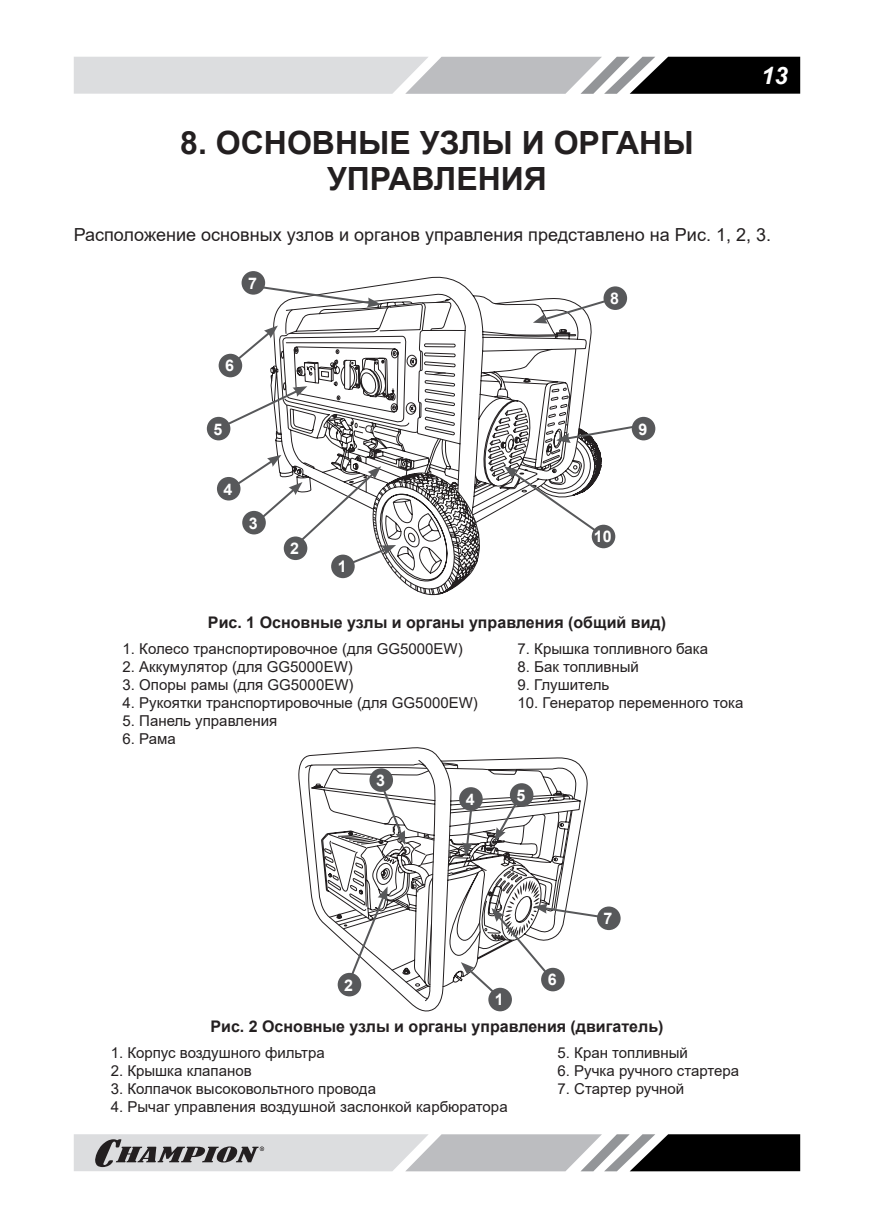
<style>
.page{position:relative;width:874px;height:1225px;background:#fff}
.page>*{position:absolute;margin:0;border:0;box-sizing:border-box;transform-origin:0 0}
.Заголовок_1{font:700 32px/36px "Arial";color:#231f20;text-align:center}
.t1{font:italic 700 24px "Arial";color:#fff}
.Текст_список{font:18px "Arial";color:#231f20}
.РИСУНОК{font:700 16px "Arial";color:#231f20}
.Цифры{font:700 16px "Arial";color:#fff}
.t2{font:15px "Arial";color:#231f20}
</style>
<div class="page">
<svg style="left:74px;top:57px;width:725px;height:37px;background:#a7a8aa"></svg>
<svg style="left:74px;top:1134px;width:725px;height:37px;background:#9c9d9e"></svg>
<svg style="left:386px;top:276px;width:216px;height:244px"></svg>
<svg style="left:298px;top:747px;width:290px;height:265px"></svg>
<svg style="left:328px;top:810px;width:243px;height:182px"></svg>
<svg style="left:333px;top:766px;width:94px;height:3px"></svg>
<svg style="left:460px;top:880px;width:152px;height:121px"></svg>
<svg style="left:494px;top:793px;width:28px;height:49px"></svg>
<svg style="left:462px;top:807px;width:12px;height:49px"></svg>
<svg style="left:321px;top:780px;width:113px;height:203px"></svg>
<div style="left:337px;top:973px;width:24px;height:23px;background:#57585a;border-radius:50%"></div>
<div style="left:369px;top:768px;width:24px;height:24px;background:#57585a;border-radius:50%"></div>
<div style="left:488px;top:987px;width:23px;height:24px;background:#57585a;border-radius:50%"></div>
<div style="left:459px;top:787px;width:23px;height:23px;background:#57585a;border-radius:50%"></div>
<div style="left:541px;top:967px;width:23px;height:24px;background:#57585a;border-radius:50%"></div>
<div style="left:596px;top:906px;width:24px;height:24px;background:#57585a;border-radius:50%"></div>
<div style="left:509px;top:783px;width:24px;height:23px;background:#57585a;border-radius:50%"></div>
<svg style="left:532px;top:296px;width:72px;height:27px"></svg>
<svg style="left:216px;top:284px;width:266px;height:312px"></svg>
<svg style="left:556px;top:422px;width:91px;height:21px"></svg>
<svg style="left:503px;top:466px;width:100px;height:64px"></svg>
<div style="left:283px;top:536px;width:24px;height:24px;background:#57585a;border-radius:50%"></div>
<div style="left:242px;top:511px;width:24px;height:23px;background:#57585a;border-radius:50%"></div>
<div style="left:331px;top:554px;width:23px;height:24px;background:#57585a;border-radius:50%"></div>
<div style="left:631px;top:417px;width:24px;height:23px;background:#57585a;border-radius:50%"></div>
<div style="left:217px;top:477px;width:23px;height:23px;background:#57585a;border-radius:50%"></div>
<div style="left:218px;top:354px;width:24px;height:23px;background:#57585a;border-radius:50%"></div>
<div style="left:241px;top:271px;width:24px;height:24px;background:#57585a;border-radius:50%"></div>
<div style="left:603px;top:286px;width:23px;height:24px;background:#57585a;border-radius:50%"></div>
<div style="left:207px;top:417px;width:23px;height:23px;background:#57585a;border-radius:50%"></div>
<div style="left:591px;top:525px;width:24px;height:23px;background:#57585a;border-radius:50%"></div>
<h2 class="t1" style="left:760px;top:59px;width:28px">13</h2>
<p class="Заголовок_1" style="left:180px;top:125px;width:514px">8. ОСНОВНЫЕ УЗЛЫ И ОРГАНЫ<br>УПРАВЛЕНИЯ</p>
<p class="Текст_список" style="left:74px;top:222px;width:698px">Расположение основных узлов и органов управления представлено на Рис. 1, 2, 3.</p>
<p class="Цифры" style="left:248px;top:272px;width:10px">7</p>
<p class="Цифры" style="left:225px;top:354px;width:10px">6</p>
<p class="Цифры" style="left:213px;top:417px;width:10px">5</p>
<p class="Цифры" style="left:223px;top:478px;width:10px">4</p>
<p class="Цифры" style="left:249px;top:511px;width:10px">3</p>
<p class="Цифры" style="left:290px;top:537px;width:10px">2</p>
<p class="Цифры" style="left:337px;top:555px;width:10px">1</p>
<p class="Цифры" style="left:609px;top:287px;width:10px">8</p>
<p class="Цифры" style="left:638px;top:417px;width:10px">9</p>
<p class="Цифры" style="left:593px;top:525px;width:19px">10</p>
<p class="РИСУНОК" style="left:208px;top:611px;width:459px">Рис. 1 Основные узлы и органы управления (общий вид)</p>
<p class="t2" style="left:122px;top:638px;width:341px">1. Колесо транспортировочное (для GG5000EW)</p>
<p class="t2" style="left:122px;top:656px;width:232px">2. Аккумулятор (для GG5000EW)</p>
<p class="t2" style="left:122px;top:674px;width:232px">3. Опоры рамы (для GG5000EW)</p>
<p class="t2" style="left:122px;top:692px;width:356px">4. Рукоятки транспортировочные (для GG5000EW)</p>
<p class="t2" style="left:122px;top:710px;width:156px">5. Панель управления</p>
<p class="t2" style="left:122px;top:728px;width:55px">6. Рама</p>
<p class="t2" style="left:517px;top:638px;width:192px">7. Крышка топливного бака</p>
<p class="t2" style="left:517px;top:656px;width:123px">8. Бак топливный</p>
<p class="t2" style="left:517px;top:674px;width:93px">9. Глушитель</p>
<p class="t2" style="left:517px;top:692px;width:227px">10. Генератор переменного тока</p>
<p class="Цифры" style="left:376px;top:769px;width:10px">3</p>
<p class="Цифры" style="left:344px;top:973px;width:10px">2</p>
<p class="Цифры" style="left:465px;top:788px;width:10px">4</p>
<p class="Цифры" style="left:516px;top:784px;width:10px">5</p>
<p class="Цифры" style="left:494px;top:988px;width:10px">1</p>
<p class="Цифры" style="left:547px;top:968px;width:10px">6</p>
<p class="Цифры" style="left:603px;top:907px;width:10px">7</p>
<p class="РИСУНОК" style="left:210px;top:1015px;width:454px">Рис. 2 Основные узлы и органы управления (двигатель)</p>
<p class="t2" style="left:111px;top:1042px;width:215px">1. Корпус воздушного фильтра</p>
<p class="t2" style="left:111px;top:1060px;width:142px">2. Крышка клапанов</p>
<p class="t2" style="left:111px;top:1078px;width:267px">3. Колпачок высоковольтного провода</p>
<p class="t2" style="left:111px;top:1096px;width:398px">4. Рычаг управления воздушной заслонкой карбюратора</p>
<p class="t2" style="left:557px;top:1042px;width:132px">5. Кран топливный</p>
<p class="t2" style="left:557px;top:1060px;width:183px">6. Ручка ручного стартера</p>
<p class="t2" style="left:557px;top:1078px;width:128px">7. Стартер ручной</p>
</div>
